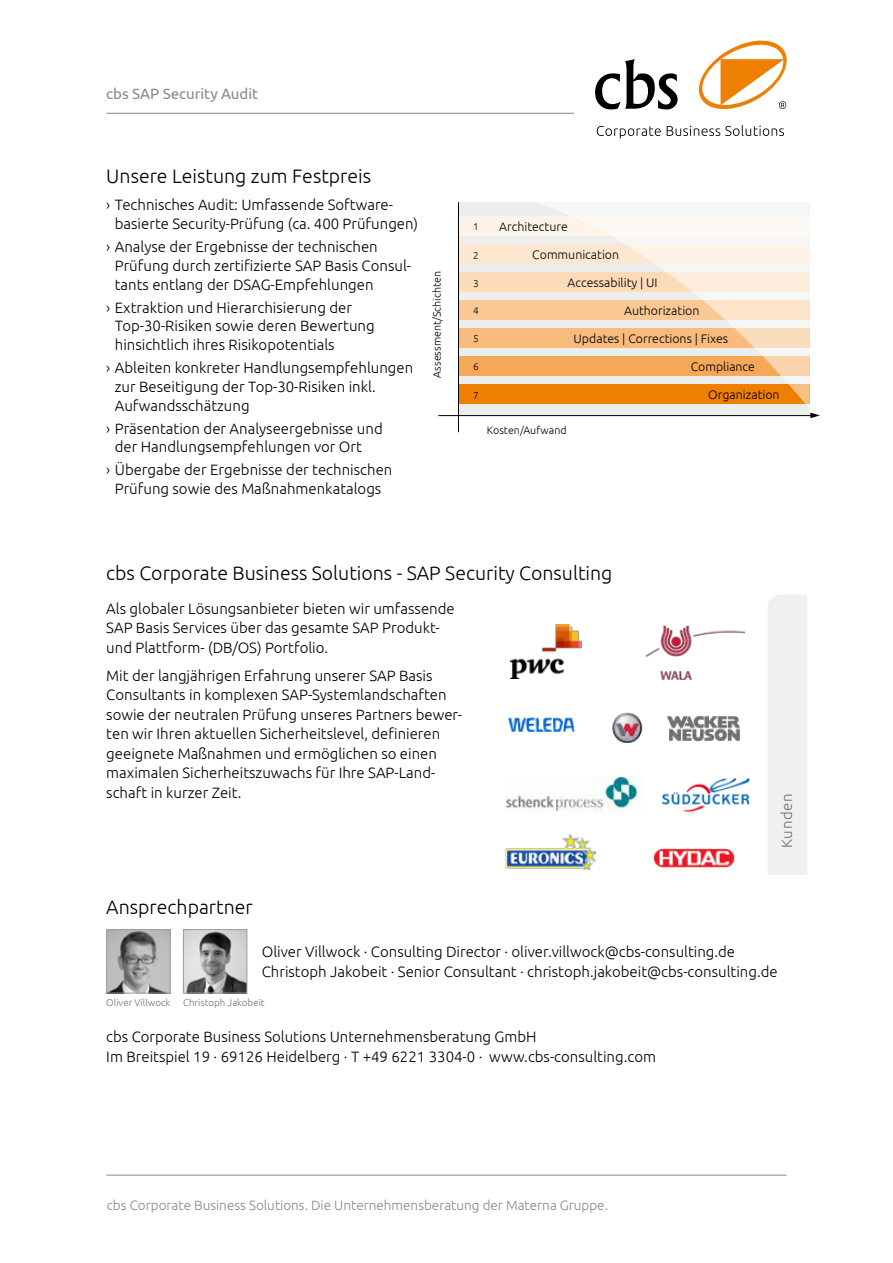
<style>
.page{position:relative;width:893px;height:1263px;background:#fff}
.page>*{position:absolute;margin:0;border:0;box-sizing:border-box;transform-origin:0 0}
.t1{font:300 19.5px "Ubuntu";color:#000}
.t2{font:300 15px/19.5px "Ubuntu";color:#000}
.t3{font:15px "Ubuntu";color:#87888a}
.t4{font:300 15px "Ubuntu";letter-spacing:.04em;color:#707172}
.t5{font:300 13.5px "Ubuntu";color:#87888a}
.t6{font:300 12.3px "Ubuntu";color:#000}
.t7{font:300 10.65px "Ubuntu";color:#000}
.t8{font:300 9.9px "Ubuntu";color:#000}
.t9{font:300 9.75px "Ubuntu";color:#707172}
</style>
<div class="page">
<div style="left:459px;top:202px;width:351px;height:213px;background:#eceded"></div>
<div style="left:458px;top:216px;width:352px;height:20px;background:#fef3e8"></div>
<div style="left:458px;top:244px;width:352px;height:20px;background:#fde7d0"></div>
<div style="left:458px;top:272px;width:352px;height:20px;background:#fcdbb9"></div>
<div style="left:459px;top:300px;width:351px;height:20px;background:#fac895"></div>
<div style="left:458px;top:328px;width:352px;height:20px;background:#f8bb7c"></div>
<div style="left:458px;top:356px;width:352px;height:20px;background:#f5a858"></div>
<div style="left:458px;top:384px;width:352px;height:20px;background:#ee7f00"></div>
<svg style="left:573px;top:216px;width:237px;height:188px"></svg>
<hr style="left:458px;top:202px;width:1px;height:230px;background:#000">
<hr style="left:438px;top:415px;width:376px;height:1px;background:#000">
<svg style="left:810px;top:413px;width:10px;height:5px"></svg>
<hr style="left:106px;top:113px;width:468px;height:1px;background:#87888a">
<img style="left:185px;top:931px;width:60px;height:60px">
<div style="left:183px;top:929px;width:64px;height:64px;border:1px solid #9c9e9f"></div>
<img style="left:108px;top:931px;width:60px;height:60px">
<div style="left:106px;top:929px;width:64px;height:64px;border:1px solid #9c9e9f"></div>
<div style="left:768px;top:595px;width:39px;height:280px;background:#f0f0f1"></div>
<svg style="left:597px;top:125px;width:187px;height:13px"></svg>
<svg style="left:595px;top:59px;width:82px;height:50px"></svg>
<svg style="left:698px;top:40px;width:89px;height:69px"></svg>
<hr style="left:106px;top:1175px;width:681px;height:1px;background:#87888a">
<img style="left:510px;top:624px;width:72px;height:55px">
<img style="left:645px;top:625px;width:99px;height:55px">
<img style="left:508px;top:717px;width:67px;height:15px">
<img style="left:505px;top:834px;width:91px;height:36px">
<img style="left:506px;top:776px;width:138px;height:36px">
<img style="left:654px;top:848px;width:80px;height:19px">
<img style="left:662px;top:778px;width:88px;height:33px">
<img style="left:612px;top:712px;width:128px;height:31px">
<p class="t3" style="left:106px;top:85px;width:153px">cbs SAP Security Audit</p>
<h1 class="t1" style="left:106px;top:164px;width:266px">Unsere Leistung zum Festpreis</h1>
<p class="t2" style="left:115px;top:195px;width:305px;line-height:18.8px;text-indent:-9px">› Technisches Audit: Umfassende Software&shy;basierte Security-Prüfung (ca. 400 Prüfungen)</p>
<p class="t2" style="left:115px;top:237px;width:298px;line-height:18.8px;text-indent:-9px">› Analyse der Ergebnisse der technischen<br>Prüfung durch zertifizierte SAP Basis Consul&shy;tants entlang der DSAG-Empfehlungen</p>
<p class="t2" style="left:115px;top:298px;width:261px;line-height:18.8px;text-indent:-9px">› Extraktion und Hierarchisierung der<br>Top-30-Risiken sowie deren Bewertung hinsichtlich ihres Risikopotentials</p>
<p class="t2" style="left:115px;top:358px;width:300px;line-height:18.8px;text-indent:-9px">› Ableiten konkreter Handlungsempfehlungen zur Beseitigung der Top-30-Risiken inkl.<br>Aufwandsschätzung</p>
<p class="t2" style="left:115px;top:419px;width:269px;line-height:18.8px;text-indent:-9px">› Präsentation der Analyseergebnisse und der Handlungsempfehlungen vor Ort</p>
<p class="t2" style="left:106px;top:460px;width:288px;line-height:18.8px;text-align:center">› Übergabe der Ergebnisse der technischen<br>Prüfung sowie des Maßnahmenkatalogs</p>
<p class="t7" style="left:430px;top:378px;width:108px;rotate:-90deg">Assessment/Schichten</p>
<p class="t8" style="left:473px;top:220px;width:7px">1</p>
<p class="t8" style="left:473px;top:249px;width:7px">2</p>
<p class="t8" style="left:473px;top:277px;width:7px">3</p>
<p class="t8" style="left:473px;top:304px;width:7px">4</p>
<p class="t8" style="left:473px;top:332px;width:7px">5</p>
<p class="t8" style="left:473px;top:360px;width:7px">6</p>
<p class="t8" style="left:473px;top:389px;width:7px">7</p>
<p class="t6" style="left:499px;top:219px;width:70px">Architecture</p>
<p class="t6" style="left:532px;top:247px;width:88px">Communication</p>
<p class="t6" style="left:568px;top:275px;width:92px">Accessability | UI</p>
<p class="t6" style="left:624px;top:303px;width:77px">Authorization</p>
<p class="t6" style="left:574px;top:331px;width:156px">Updates | Corrections | Fixes</p>
<p class="t6" style="left:691px;top:359px;width:66px">Compliance</p>
<p class="t6" style="left:708px;top:387px;width:73px">Organization</p>
<p class="t7" style="left:487px;top:424px;width:81px">Kosten/Aufwand</p>
<h1 class="t1" style="left:106px;top:561px;width:508px">cbs Corporate Business Solutions - SAP Security Consulting</h1>
<p class="t2" style="left:106px;top:598px;width:350px">Als globaler Lösungsanbieter bieten wir umfassende<br>SAP Basis Services über das gesamte SAP Produkt&shy;und Plattform- (DB/OS) Portfolio.</p>
<p class="t2" style="left:106px;top:665px;width:357px">Mit der langjährigen Erfahrung unserer SAP Basis Consultants in komplexen SAP-Systemlandschaften sowie der neutralen Prüfung unseres Partners bewer&shy;ten wir Ihren aktuellen Sicherheitslevel, definieren geeignete Maßnahmen und ermöglichen so einen maximalen Sicherheitszuwachs für Ihre SAP-Land&shy;schaft in kurzer Zeit.</p>
<h1 class="t1" style="left:106px;top:895px;width:148px">Ansprechpartner</h1>
<p class="t4" style="left:778px;top:848px;width:56px;rotate:-90deg">Kunden</p>
<p class="t2" style="left:262px;top:942px;width:517px">Oliver Villwock · Consulting Director · oliver.villwock@cbs-consulting.de<br>Christoph Jakobeit · Senior Consultant · christoph.jakobeit@cbs-consulting.de</p>
<p class="t9" style="left:106px;top:997px;width:66px">Oliver Villwock</p>
<p class="t9" style="left:183px;top:997px;width:83px">Christoph Jakobeit</p>
<p class="t2" style="left:106px;top:1027px;width:551px">cbs Corporate Business Solutions Unternehmensberatung GmbH<br>Im Breitspiel 19 · 69126 Heidelberg · T +49 6221 3304-0 · www.cbs-consulting.com</p>
<p class="t5" style="left:107px;top:1197px;width:503px">cbs Corporate Business Solutions. Die Unternehmensberatung der Materna Gruppe.</p>
</div>
